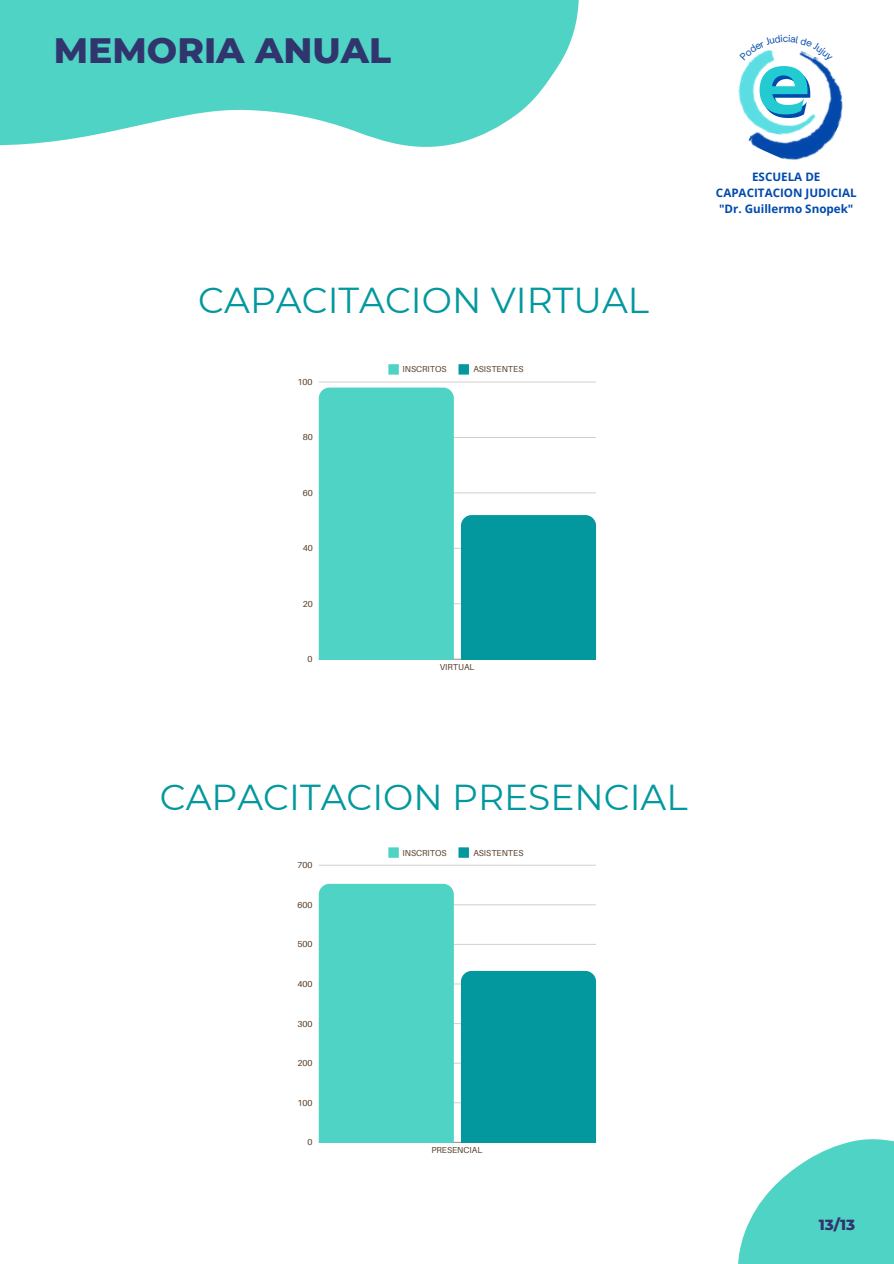
<style>
.page{position:relative;width:894px;height:1264px;background:#fff}
.page>*{position:absolute;margin:0;border:0;box-sizing:border-box;transform-origin:0 0}
.t1{font:600 93px "Atsanee";color:#004aad}
.t2{font:36px "Montserrat";color:#03989e}
.t3{font:800 36px "Montserrat";color:#31356e}
.t4{font:800 15px "Montserrat";color:#31356e}
.t5{font:700 11.55px/16.2px "Open Sans";color:#004aad;text-align:center}
.t6{font:8.7px "Aileron";color:#573d27}
</style>
<div class="page">
<hr style="left:319px;top:659px;width:277px;height:1px;background:#573d27;opacity:.6">
<hr style="left:319px;top:603px;width:277px;height:1px;background:#573d27;opacity:.25">
<hr style="left:319px;top:548px;width:277px;height:1px;background:#573d27;opacity:.25">
<hr style="left:319px;top:492px;width:277px;height:1px;background:#e5e2de">
<hr style="left:319px;top:437px;width:277px;height:1px;background:#d6cfca">
<div style="left:319px;top:435px;width:134px;height:224px;background:#4fd3c4"></div>
<div style="left:461px;top:515px;width:135px;height:144px;background:#03989e"></div>
<div style="left:388px;top:847px;width:10px;height:10px;background:#4fd3c4"></div>
<div style="left:458px;top:847px;width:11px;height:10px;background:#03989e"></div>
<hr style="left:319px;top:1142px;width:277px;height:1px;background:#573d27;opacity:.6">
<hr style="left:319px;top:1102px;width:277px;height:1px;background:#573d27;opacity:.25">
<hr style="left:319px;top:1062px;width:277px;height:1px;background:#573d27;opacity:.25">
<hr style="left:319px;top:1023px;width:277px;height:1px;background:#573d27;opacity:.25">
<hr style="left:319px;top:983px;width:277px;height:1px;background:#573d27;opacity:.25">
<hr style="left:319px;top:944px;width:277px;height:1px;background:#d9d3ce">
<hr style="left:319px;top:904px;width:277px;height:1px;background:#e2ddd9">
<hr style="left:319px;top:865px;width:277px;height:1px;background:#e1dcd8">
<div style="left:319px;top:883px;width:134px;height:259px;background:#4fd3c4"></div>
<div style="left:461px;top:970px;width:135px;height:172px;background:#03989e"></div>
<svg style="left:0;top:0;width:596px;height:435px"></svg>
<svg style="left:738px;top:1139px;width:155px;height:124px;fill:#4fd3c4"></svg>
<img style="left:738px;top:66px;width:9px;height:51px">
<img style="left:747px;top:62px;width:96px;height:98px">
<svg style="left:749px;top:50px;width:71px;height:12px"></svg>
<p class="t3" style="left:54px;top:28px;width:338px">MEMORIA ANUAL</p>
<p class="t2" style="left:198px;top:278px;width:452px">CAPACITACION VIRTUAL</p>
<p class="t6" style="left:297px;top:376px;width:17px">100</p>
<p class="t6" style="left:302px;top:432px;width:12px">80</p>
<p class="t6" style="left:302px;top:487px;width:12px">60</p>
<p class="t6" style="left:302px;top:543px;width:12px">40</p>
<p class="t6" style="left:302px;top:598px;width:12px">20</p>
<p class="t6" style="left:307px;top:653px;width:7px">0</p>
<p class="t6" style="left:402px;top:364px;width:46px">INSCRITOS</p>
<p class="t6" style="left:473px;top:364px;width:52px">ASISTENTES</p>
<p class="t6" style="left:440px;top:661px;width:36px">VIRTUAL</p>
<h1 class="t1" style="left:758px;top:43px;width:57px">e</h1>
<p class="t5" style="left:715px;top:168px;width:142px">ESCUELA DE<br>CAPACITACION JUDICIAL "Dr. Guillermo Snopek"</p>
<h1 class="t2" style="left:160px;top:774px;width:529px">CAPACITACION PRESENCIAL</h1>
<p class="t6" style="left:402px;top:847px;width:46px">INSCRITOS</p>
<p class="t6" style="left:473px;top:847px;width:52px">ASISTENTES</p>
<p class="t6" style="left:297px;top:859px;width:17px">700</p>
<p class="t6" style="left:297px;top:899px;width:17px">600</p>
<p class="t6" style="left:297px;top:938px;width:17px">500</p>
<p class="t6" style="left:297px;top:978px;width:17px">400</p>
<p class="t6" style="left:297px;top:1018px;width:17px">300</p>
<p class="t6" style="left:297px;top:1057px;width:17px">200</p>
<p class="t6" style="left:297px;top:1097px;width:17px">100</p>
<p class="t6" style="left:307px;top:1136px;width:7px">0</p>
<p class="t6" style="left:431px;top:1144px;width:52px">PRESENCIAL</p>
<h2 class="t4" style="left:818px;top:1215px;width:38px">13/13</h2>
</div>
